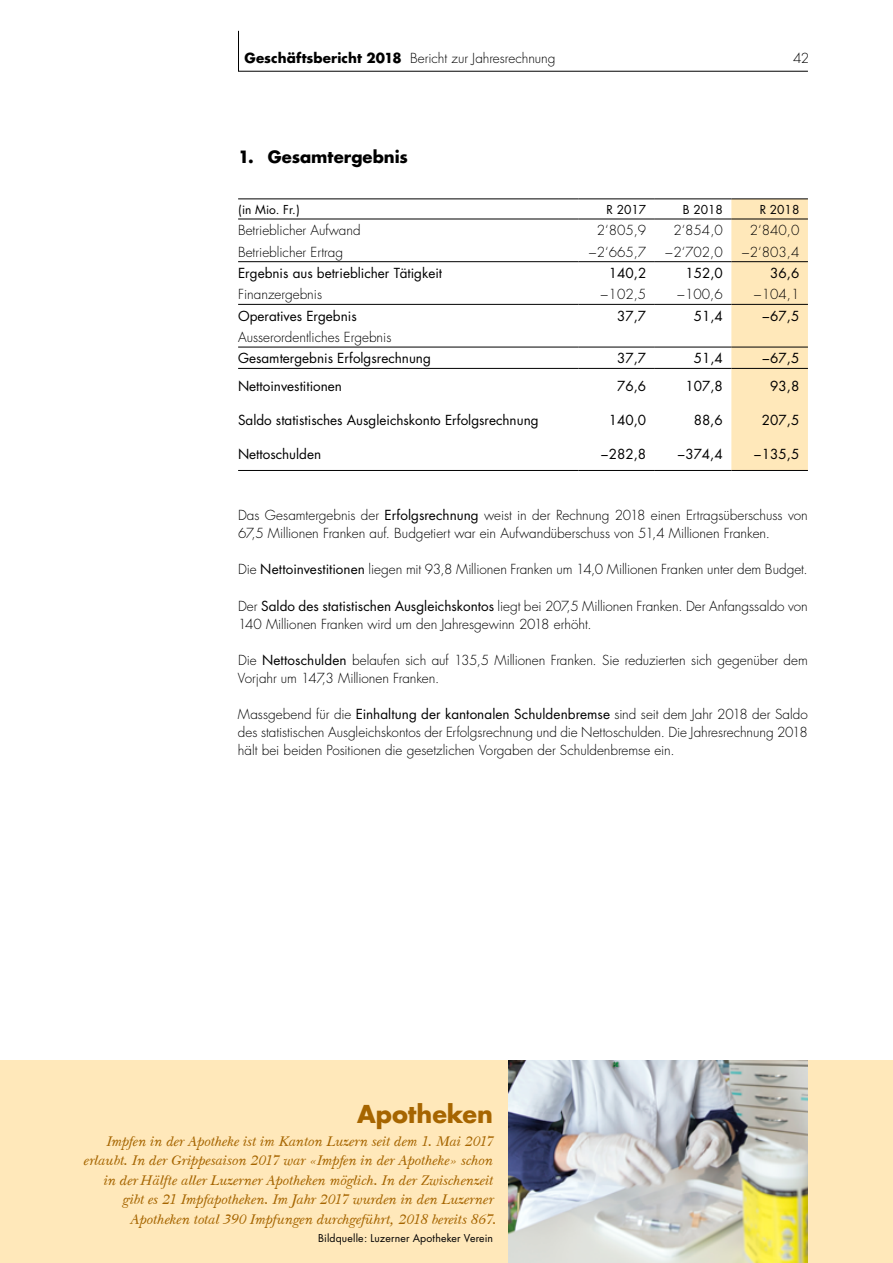
<style>
.page{position:relative;width:893px;height:1263px;background:#fff}
.page>*{position:absolute;margin:0;border:0;box-sizing:border-box;transform-origin:0 0}
.t1{font:700 24px "Futura Luzern";color:#a66500}
.t2{font:700 16.5px "Futura Luzern";color:#000}
.t3{font:italic 15px/19.5px "New Baskerville";color:#a66500;text-align:right}
.t4{font:300 13.5px/18px "Futura Luzern";color:#000}
.t5{font:13.5px "Futura Luzern";color:#000}
.t6{font:12px "Futura Luzern";color:#000}
.t7{font:10.5px "Futura Luzern";letter-spacing:.015em;color:#000}
.s1{font-weight:700}
.s2{font-weight:400}
</style>
<div class="page">
<div style="left:0;top:1060px;width:893px;height:203px;background:#ffe8ba"></div>
<img style="left:509px;top:1060px;width:299px;height:203px">
<div style="left:731px;top:200px;width:77px;height:270px;background:#ffe8ba"></div>
<hr style="left:238px;top:199px;width:340px;height:1px;background:#000">
<hr style="left:578px;top:199px;width:77px;height:1px;background:#000">
<hr style="left:655px;top:199px;width:76px;height:1px;background:#000">
<hr style="left:731px;top:199px;width:77px;height:1px;background:#000">
<hr style="left:238px;top:219px;width:340px;height:1px;background:#000">
<hr style="left:655px;top:219px;width:76px;height:1px;background:#000">
<hr style="left:731px;top:219px;width:77px;height:1px;background:#000">
<hr style="left:238px;top:261px;width:340px;height:1px;background:#000">
<hr style="left:578px;top:261px;width:77px;height:1px;background:#000">
<hr style="left:655px;top:261px;width:76px;height:1px;background:#000">
<hr style="left:731px;top:261px;width:77px;height:1px;background:#000">
<hr style="left:238px;top:304px;width:340px;height:1px;background:#000">
<hr style="left:578px;top:304px;width:77px;height:1px;background:#000">
<hr style="left:655px;top:304px;width:76px;height:1px;background:#000">
<hr style="left:731px;top:304px;width:77px;height:1px;background:#000">
<hr style="left:238px;top:347px;width:340px;height:1px;background:#000">
<hr style="left:578px;top:347px;width:77px;height:1px;background:#000">
<hr style="left:655px;top:347px;width:76px;height:1px;background:#000">
<hr style="left:731px;top:347px;width:77px;height:1px;background:#000">
<hr style="left:238px;top:368px;width:340px;height:1px;background:#000">
<hr style="left:578px;top:368px;width:77px;height:1px;background:#000">
<hr style="left:655px;top:368px;width:76px;height:1px;background:#000">
<hr style="left:731px;top:368px;width:77px;height:1px;background:#000">
<hr style="left:238px;top:470px;width:340px;height:1px;background:#000">
<hr style="left:578px;top:470px;width:77px;height:1px;background:#000">
<hr style="left:655px;top:470px;width:76px;height:1px;background:#000">
<hr style="left:731px;top:470px;width:77px;height:1px;background:#000">
<hr style="left:578px;top:219px;width:77px;height:1px;background:#000">
<svg style="left:238px;top:30px;width:570px;height:42px"></svg>
<p class="t4" style="left:244px;top:50px;width:312px"><span class="s1">Geschäftsbericht 2018</span> Bericht zur Jahresrechnung</p>
<p class="t4" style="left:793px;top:50px;width:18px">42</p>
<p class="t2" style="left:238px;top:146px;width:171px">1. Gesamtergebnis</p>
<p class="t6" style="left:238px;top:202px;width:63px">(in Mio. Fr.)</p>
<p class="t6" style="left:607px;top:202px;width:41px">R 2017</p>
<p class="t6" style="left:683px;top:202px;width:42px">B 2018</p>
<p class="t6" style="left:760px;top:202px;width:41px">R 2018</p>
<p class="t4" style="left:238px;top:222px;width:124px">Betrieblicher Aufwand</p>
<p class="t4" style="left:597px;top:222px;width:51px">2‘805,9</p>
<p class="t4" style="left:673px;top:222px;width:51px">2‘854,0</p>
<p class="t4" style="left:750px;top:222px;width:51px">2‘840,0</p>
<p class="t4" style="left:238px;top:243px;width:107px">Betrieblicher Ertrag</p>
<p class="t4" style="left:588px;top:243px;width:59px">−2‘665,7</p>
<p class="t4" style="left:665px;top:243px;width:59px">−2‘702,0</p>
<p class="t4" style="left:741px;top:243px;width:59px">−2‘803,4</p>
<p class="t5" style="left:238px;top:264px;width:206px">Ergebnis aus betrieblicher Tätigkeit</p>
<p class="t5" style="left:609px;top:264px;width:39px">140,2</p>
<p class="t5" style="left:685px;top:264px;width:39px">152,0</p>
<p class="t5" style="left:770px;top:264px;width:31px">36,6</p>
<p class="t4" style="left:238px;top:286px;width:85px">Finanzergebnis</p>
<p class="t4" style="left:600px;top:286px;width:48px">−102,5</p>
<p class="t4" style="left:677px;top:286px;width:48px">−100,6</p>
<p class="t4" style="left:753px;top:286px;width:48px">−104,1</p>
<p class="t5" style="left:238px;top:307px;width:120px">Operatives Ergebnis</p>
<p class="t5" style="left:617px;top:307px;width:31px">37,7</p>
<p class="t5" style="left:694px;top:307px;width:31px">51,4</p>
<p class="t5" style="left:762px;top:307px;width:39px">−67,5</p>
<p class="t4" style="left:238px;top:328px;width:155px">Ausserordentliches Ergebnis</p>
<p class="t5" style="left:238px;top:350px;width:194px">Gesamtergebnis Erfolgsrechnung</p>
<p class="t5" style="left:617px;top:350px;width:31px">37,7</p>
<p class="t5" style="left:694px;top:350px;width:31px">51,4</p>
<p class="t5" style="left:762px;top:350px;width:39px">−67,5</p>
<p class="t5" style="left:238px;top:377px;width:106px">Nettoinvestitionen</p>
<p class="t5" style="left:617px;top:377px;width:31px">76,6</p>
<p class="t5" style="left:685px;top:377px;width:39px">107,8</p>
<p class="t5" style="left:770px;top:377px;width:31px">93,8</p>
<p class="t5" style="left:238px;top:411px;width:302px">Saldo statistisches Ausgleichskonto Erfolgsrechnung</p>
<p class="t5" style="left:609px;top:411px;width:39px">140,0</p>
<p class="t5" style="left:694px;top:411px;width:31px">88,6</p>
<p class="t5" style="left:762px;top:411px;width:39px">207,5</p>
<p class="t5" style="left:238px;top:445px;width:85px">Nettoschulden</p>
<p class="t5" style="left:600px;top:445px;width:47px">−282,8</p>
<p class="t5" style="left:677px;top:445px;width:47px">−374,4</p>
<p class="t5" style="left:754px;top:445px;width:47px">−135,5</p>
<p class="t4" style="left:238px;top:507px;width:571px">Das Gesamtergebnis der <span class="s2">Erfolgsrechnung</span> weist in der Rechnung 2018 einen Ertragsüberschuss von<br>67,5 Millionen Franken auf. Budgetiert war ein Aufwandüberschuss von 51,4 Millionen Franken.</p>
<p class="t4" style="left:238px;top:561px;width:571px">Die <span class="s2">Nettoinvestitionen</span> liegen mit 93,8 Millionen Franken um 14,0 Millionen Franken unter dem Budget.</p>
<p class="t4" style="left:238px;top:597px;width:571px">Der <span class="s2">Saldo des statistischen Ausgleichskontos</span> liegt bei 207,5 Millionen Franken. Der Anfangssaldo von<br>140 Millionen Franken wird um den Jahresgewinn 2018 erhöht.</p>
<p class="t4" style="left:238px;top:651px;width:571px">Die <span class="s2">Nettoschulden</span> belaufen sich auf 135,5 Millionen Franken. Sie reduzierten sich gegenüber dem<br>Vorjahr um 147,3 Millionen Franken.</p>
<p class="t4" style="left:238px;top:705px;width:571px;text-align:justify">Massgebend für die <span class="s2">Einhaltung der kantonalen Schuldenbremse</span> sind seit dem Jahr 2018 der Saldo des statistischen Ausgleichskontos der Erfolgsrechnung und die Nettoschulden. Die Jahresrechnung 2018 hält bei beiden Positionen die gesetzlichen Vorgaben der Schuldenbremse ein.</p>
<h1 class="t1" style="left:357px;top:1098px;width:137px">Apotheken</h1>
<p class="t3" style="left:83px;top:1131px;width:414px">Impfen in der Apotheke ist im Kanton Luzern seit dem 1. Mai 2017 erlaubt. In der Grippesaison 2017 war «Impfen in der Apotheke» schon in der Hälfte aller Luzerner Apotheken möglich. In der Zwischenzeit gibt es 21 Impfapotheken. Im Jahr 2017 wurden in den Luzerner Apotheken total 390 Impfungen durchgeführt, 2018 bereits 867.</p>
<p class="t7" style="left:318px;top:1231px;width:176px">Bildquelle: Luzerner Apotheker Verein</p>
</div>
